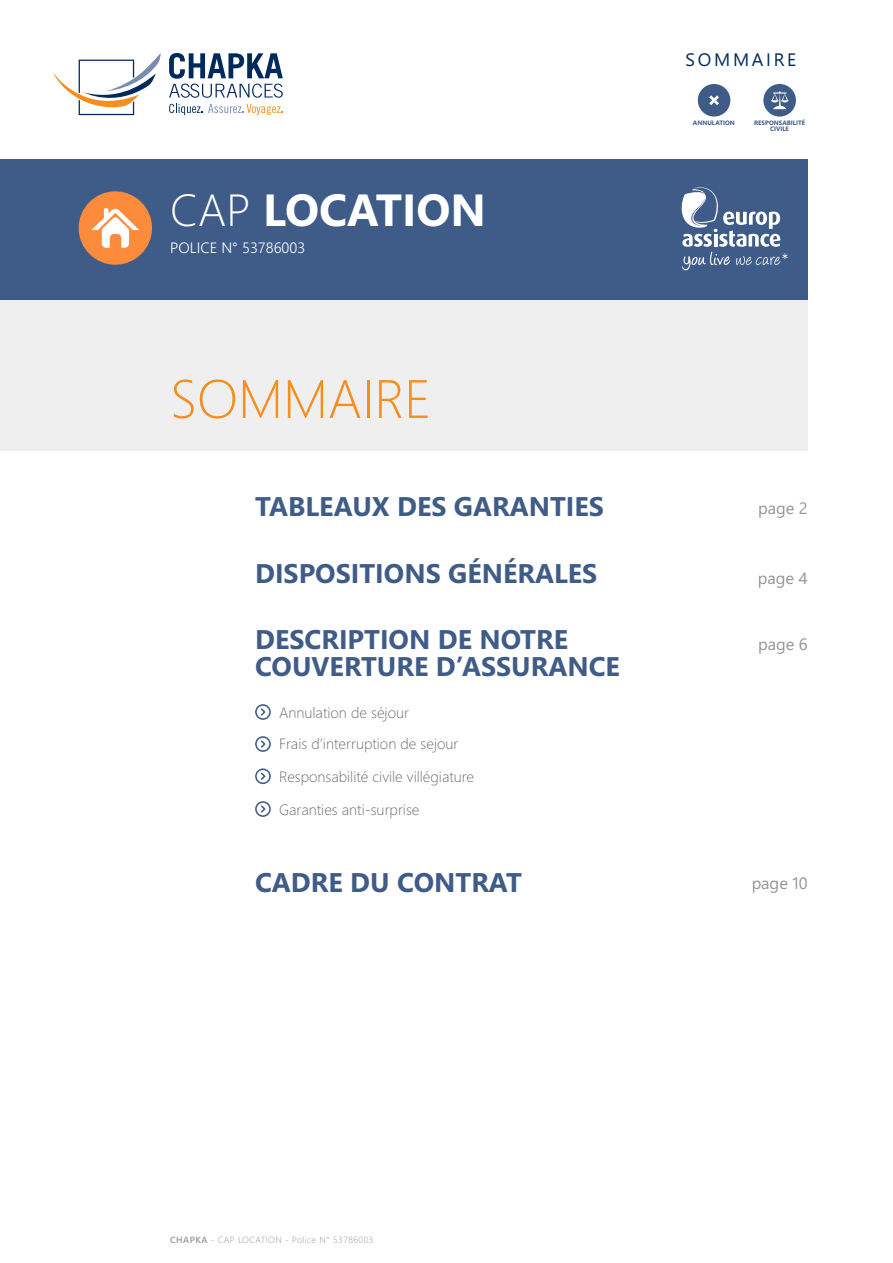
<style>
.page{position:relative;width:893px;height:1263px;background:#fff}
.page>*{position:absolute;margin:0;border:0;box-sizing:border-box;transform-origin:0 0}
.t1{font:300 54px "Segoe WP";color:#f68e1e}
.t2{font:700 45px "Segoe WP";color:#fff}
.t3{font:700 27px/27px "Segoe WP";color:#3f5c88}
.t4{font:18px "Segoe WP";letter-spacing:.15em;color:#00295c}
.t5{font:16.5px "Segoe WP";color:#939598}
.t6{font:300 15px/32.4px "Segoe WP";color:#6c6d70}
.t7{font:300 15px "Segoe WP";color:#fff}
.t8{font:300 9px "Segoe WP";letter-spacing:.05em;color:#939598}
.t9{font:700 6.3px/6.9px "Segoe WP";color:#3f5c88;text-align:center}
.s1{font-weight:300}
.s2{font-weight:600}
</style>
<div class="page">
<div style="left:0;top:300px;width:808px;height:150px;background:#f0efef"></div>
<div style="left:0;top:160px;width:808px;height:140px;background:#3f5c88"></div>
<svg style="left:52px;top:53px;width:109px;height:63px"></svg>
<svg style="left:169px;top:104px;width:114px;height:11px"></svg>
<svg style="left:169px;top:53px;width:114px;height:45px"></svg>
<div style="left:79px;top:191px;width:73px;height:74px;background:#fc8c3b;border-radius:50%"></div>
<svg style="left:91px;top:208px;width:48px;height:40px"></svg>
<svg style="left:255px;top:704px;width:16px;height:16px"></svg>
<svg style="left:255px;top:736px;width:16px;height:16px"></svg>
<svg style="left:255px;top:768px;width:16px;height:16px"></svg>
<svg style="left:255px;top:801px;width:16px;height:16px"></svg>
<div style="left:763px;top:84px;width:33px;height:33px;background:#3f5c88;border-radius:50%"></div>
<svg style="left:771px;top:91px;width:18px;height:18px"></svg>
<div style="left:698px;top:84px;width:32px;height:33px;background:#3f5c88;border-radius:50%"></div>
<svg style="left:709px;top:95px;width:10px;height:10px"></svg>
<svg style="left:681px;top:187px;width:107px;height:83px"></svg>
<h2 class="t2" style="left:170px;top:178px;width:318px"><span class="s1">CAP</span> LOCATION</h2>
<p class="t7" style="left:170px;top:237px;width:137px">POLICE N° 53786003</p>
<h1 class="t1" style="left:170px;top:362px;width:263px">SOMMAIRE</h1>
<h3 class="t3" style="left:255px;top:491px;width:350px">TABLEAUX DES GARANTIES</h3>
<h3 class="t3" style="left:255px;top:558px;width:344px">DISPOSITIONS GÉNÉRALES</h3>
<h3 class="t3" style="left:255px;top:625px;width:366px">DESCRIPTION DE NOTRE<br>COUVERTURE D’ASSURANCE</h3>
<p class="t6" style="left:279px;top:695px;width:197px">Annulation de séjour<br>Frais d’interruption de sejour<br>Responsabilité civile villégiature<br>Garanties anti-surprise</p>
<h3 class="t3" style="left:255px;top:867px;width:268px">CADRE DU CONTRAT</h3>
<p class="t4" style="left:686px;top:48px;width:112px">SOMMAIRE</p>
<p class="t9" style="left:693px;top:119px;width:43px">ANNULATION</p>
<p class="t9" style="left:754px;top:119px;width:53px">RESPONSABILITÉ<br>CIVILE</p>
<p class="t5" style="left:758px;top:497px;width:51px">page 2</p>
<p class="t5" style="left:758px;top:566px;width:51px">page 4</p>
<p class="t5" style="left:758px;top:633px;width:51px">page 6</p>
<p class="t5" style="left:752px;top:871px;width:58px">page 10</p>
<p class="t8" style="left:170px;top:1233px;width:205px"><span class="s2">CHAPKA</span> - CAP LOCATION - Police N° 53786003</p>
</div>
